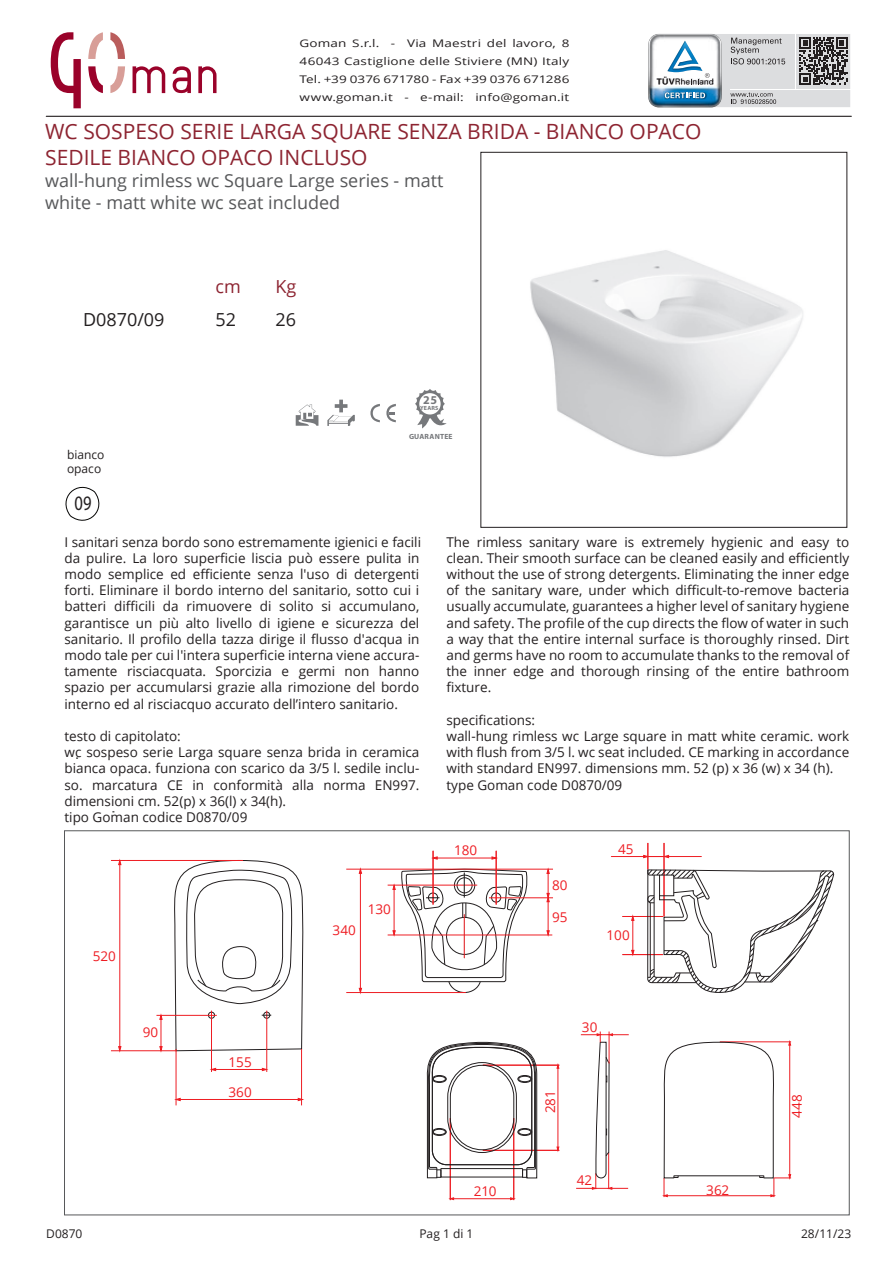
<style>
.page{position:relative;width:893px;height:1263px;background:#fff}
.page>*{position:absolute;margin:0;border:0;box-sizing:border-box;transform-origin:0 0}
.t1{font:21px/25.2px "Open Sans";color:#8d2431}
.t2{font:20.7px "Myriad Pro";color:#231f20;scale:.8 1}
.t3{font:18px/21.6px "Open Sans";color:#57585a}
.t4{font:18px "Open Sans";color:#231f20}
.t5{font:18px "Open Sans";color:#8d2431}
.t6{font:13.5px/16.2px "Open Sans";color:#231f20}
.t7{font:13.5px "Open Sans";color:#ee1d23}
.t8{font:12px/14.4px "Open Sans";color:#231f20}
.t9{font:700 12px "Myriad Pro";color:#76787b}
.t10{font:10.5px/18px "Open Sans";letter-spacing:.01em;color:#231f20;text-align:justify;scale:1.29 1}
.t11{font:700 7.5px "Myriad Pro";letter-spacing:.025em;color:#76787b}
.t12{font:700 6px "Myriad Pro";letter-spacing:.04em;color:#76787b}
</style>
<div class="page">
<hr style="left:46px;top:116px;width:805px;height:1px;background:#231f20">
<svg style="left:648px;top:33px;width:202px;height:75px"></svg>
<svg style="left:370px;top:404px;width:10px;height:18px"></svg>
<svg style="left:386px;top:404px;width:10px;height:18px"></svg>
<svg style="left:296px;top:404px;width:22px;height:22px"></svg>
<svg style="left:327px;top:400px;width:28px;height:26px"></svg>
<svg style="left:65px;top:486px;width:35px;height:35px"></svg>
<svg style="left:415px;top:389px;width:32px;height:39px"></svg>
<svg style="left:88px;top:66px;width:15px;height:27px"></svg>
<svg style="left:198px;top:66px;width:19px;height:27px"></svg>
<svg style="left:133px;top:66px;width:32px;height:27px"></svg>
<svg style="left:173px;top:66px;width:18px;height:27px"></svg>
<svg style="left:88px;top:32px;width:15px;height:27px"></svg>
<svg style="left:110px;top:32px;width:15px;height:27px"></svg>
<svg style="left:110px;top:66px;width:15px;height:27px"></svg>
<svg style="left:51px;top:32px;width:30px;height:76px"></svg>
<img style="left:530px;top:250px;width:273px;height:207px">
<hr style="left:111px;top:860px;width:132px;height:1px;background:#ee1d23">
<hr style="left:111px;top:1050px;width:66px;height:1px;background:#ee1d23">
<hr style="left:156px;top:1015px;width:61px;height:1px;background:#ee1d23">
<hr style="left:211px;top:1010px;width:1px;height:62px;background:#ee1d23">
<hr style="left:266px;top:1010px;width:1px;height:62px;background:#ee1d23">
<hr style="left:301px;top:1049px;width:1px;height:56px;background:#ee1d23">
<hr style="left:176px;top:1049px;width:1px;height:56px;background:#ee1d23">
<hr style="left:120px;top:864px;width:1px;height:183px;background:#ee1d23">
<svg style="left:118px;top:859px;width:3px;height:6px"></svg>
<svg style="left:118px;top:1046px;width:3px;height:6px"></svg>
<svg style="left:159px;top:860px;width:145px;height:192px"></svg>
<hr style="left:215px;top:1069px;width:48px;height:1px;background:#ee1d23">
<svg style="left:262px;top:1068px;width:6px;height:3px"></svg>
<svg style="left:210px;top:1068px;width:6px;height:3px"></svg>
<hr style="left:179px;top:1099px;width:120px;height:1px;background:#ee1d23">
<svg style="left:298px;top:1098px;width:6px;height:3px"></svg>
<svg style="left:175px;top:1098px;width:6px;height:3px"></svg>
<hr style="left:360px;top:872px;width:1px;height:117px;background:#ee1d23">
<svg style="left:359px;top:868px;width:3px;height:6px"></svg>
<svg style="left:359px;top:988px;width:3px;height:6px"></svg>
<hr style="left:548px;top:901px;width:1px;height:30px;background:#ee1d23">
<svg style="left:546px;top:930px;width:4px;height:5px"></svg>
<svg style="left:546px;top:868px;width:4px;height:34px"></svg>
<hr style="left:611px;top:856px;width:33px;height:1px;background:#ee1d23">
<hr style="left:388px;top:885px;width:89px;height:1px;background:#ee1d23">
<hr style="left:388px;top:935px;width:164px;height:1px;background:#ee1d23">
<hr style="left:346px;top:992px;width:120px;height:1px;background:#ee1d23">
<hr style="left:346px;top:869px;width:207px;height:1px;background:#ee1d23">
<hr style="left:489px;top:897px;width:64px;height:1px;background:#ee1d23">
<hr style="left:632px;top:920px;width:1px;height:31px;background:#ee1d23">
<svg style="left:631px;top:915px;width:3px;height:6px"></svg>
<svg style="left:631px;top:950px;width:3px;height:6px"></svg>
<hr style="left:622px;top:954px;width:41px;height:1px;background:#ee1d23">
<hr style="left:622px;top:916px;width:41px;height:1px;background:#ee1d23">
<svg style="left:643px;top:843px;width:191px;height:150px"></svg>
<hr style="left:453px;top:1198px;width:58px;height:1px;background:#ee1d23">
<hr style="left:513px;top:1118px;width:1px;height:82px;background:#ee1d23">
<hr style="left:450px;top:1118px;width:1px;height:82px;background:#ee1d23">
<hr style="left:558px;top:1068px;width:1px;height:80px;background:#ee1d23">
<svg style="left:556px;top:1146px;width:3px;height:6px"></svg>
<svg style="left:556px;top:1063px;width:3px;height:6px"></svg>
<hr style="left:483px;top:1065px;width:76px;height:1px;background:#ee1d23">
<hr style="left:483px;top:1150px;width:76px;height:1px;background:#ee1d23">
<svg style="left:662px;top:1040px;width:129px;height:157px"></svg>
<svg style="left:392px;top:850px;width:147px;height:328px"></svg>
<svg style="left:576px;top:1031px;width:53px;height:159px"></svg>
<hr style="left:609px;top:1031px;width:1px;height:32px;background:#ee1d23">
<p class="t10" style="left:299px;top:34px;width:211px">Goman S.r.l. - Via Maestri del lavoro, 8<br>46043 Castiglione delle Stiviere (MN) Italy Tel. +39 0376 671780 - Fax +39 0376 671286 www.goman.it - e-mail: info@goman.it</p>
<h1 class="t1" style="left:45px;top:119px;width:658px">WC SOSPESO SERIE LARGA SQUARE SENZA BRIDA - BIANCO OPACO<br>SEDILE BIANCO OPACO INCLUSO</h1>
<h3 class="t3" style="left:45px;top:170px;width:400px">wall-hung rimless wc Square Large series - matt white - matt white wc seat included</h3>
<h3 class="t4" style="left:83px;top:307px;width:83px">D0870/09</h3>
<p class="t8" style="left:67px;top:447px;width:39px">bianco opaco</p>
<h2 class="t2" style="left:75px;top:491px;width:23px">09</h2>
<h3 class="t5" style="left:215px;top:275px;width:27px">cm</h3>
<h3 class="t4" style="left:215px;top:307px;width:22px">52</h3>
<h3 class="t5" style="left:275px;top:275px;width:22px">Kg</h3>
<h3 class="t4" style="left:275px;top:307px;width:22px">26</h3>
<p class="t9" style="left:423px;top:392px;width:15px">25</p>
<p class="t12" style="left:420px;top:404px;width:20px">YEARS</p>
<p class="t11" style="left:409px;top:431px;width:45px">GUARANTEE</p>
<p class="t6" style="left:64px;top:533px;width:358px">I sanitari senza bordo sono estremamente igienici e facili da pulire. La loro superficie liscia può essere pulita in modo semplice ed efficiente senza l'uso di detergenti forti. Eliminare il bordo interno del sanitario, sotto cui i batteri difficili da rimuovere di solito si accumulano, garantisce un più alto livello di igiene e sicurezza del sanitario. Il profilo della tazza dirige il flusso d'acqua in modo tale per cui l'intera superficie interna viene accura&shy;tamente risciacquata. Sporcizia e germi non hanno spazio per accumularsi grazie alla rimozione del bordo interno ed al risciacquo accurato dell’intero sanitario.</p>
<p class="t6" style="left:64px;top:728px;width:356px">testo di capitolato:<br>wc sospeso serie Larga square senza brida in ceramica bianca opaca. funziona con scarico da 3/5 l. sedile inclu&shy;so. marcatura CE in conformità alla norma EN997. dimensioni cm. 52(p) x 36(l) x 34(h).<br>tipo Goman codice D0870/09</p>
<p class="t7" style="left:93px;top:947px;width:25px">520</p>
<p class="t7" style="left:143px;top:1022px;width:17px">90</p>
<p class="t7" style="left:229px;top:1053px;width:25px">155</p>
<p class="t7" style="left:229px;top:1083px;width:25px">360</p>
<p class="t7" style="left:333px;top:921px;width:25px">340</p>
<p class="t7" style="left:368px;top:900px;width:25px">130</p>
<p class="t6" style="left:446px;top:533px;width:404px;text-align:justify">The rimless sanitary ware is extremely hygienic and easy to clean. Their smooth surface can be cleaned easily and efficiently without the use of strong detergents. Eliminating the inner edge of the sanitary ware, under which difficult-to-remove bacteria usually accumulate, guarantees a higher level of sanitary hygiene and safety. The profile of the cup directs the flow of water in such a way that the entire internal surface is thoroughly rinsed. Dirt and germs have no room to accumulate thanks to the removal of the inner edge and thorough rinsing of the entire bathroom fixture.</p>
<p class="t6" style="left:446px;top:711px;width:404px">specifications:<br>wall-hung rimless wc Large square in matt white ceramic. work with flush from 3/5 l. wc seat included. CE marking in accordance with standard EN997. dimensions mm. 52 (p) x 36 (w) x 34 (h). type Goman code D0870/09</p>
<p class="t7" style="left:454px;top:841px;width:25px">180</p>
<p class="t7" style="left:474px;top:1182px;width:24px">210</p>
<p class="t7" style="left:552px;top:875px;width:17px">80</p>
<p class="t7" style="left:552px;top:907px;width:17px">95</p>
<p class="t7" style="left:618px;top:840px;width:17px">45</p>
<p class="t7" style="left:607px;top:925px;width:25px">100</p>
<p class="t7" style="left:582px;top:1018px;width:17px">30</p>
<p class="t7" style="left:541px;top:1113px;width:24px;rotate:-90deg">281</p>
<p class="t7" style="left:788px;top:1118px;width:25px;rotate:-90deg">448</p>
<p class="t7" style="left:577px;top:1171px;width:17px">42</p>
<p class="t7" style="left:706px;top:1180px;width:25px">362</p>
<p class="t8" style="left:46px;top:1226px;width:38px">D0870</p>
<p class="t8" style="left:419px;top:1226px;width:56px">Pag 1 di 1</p>
<p class="t8" style="left:801px;top:1226px;width:52px">28/11/23</p>
</div>
